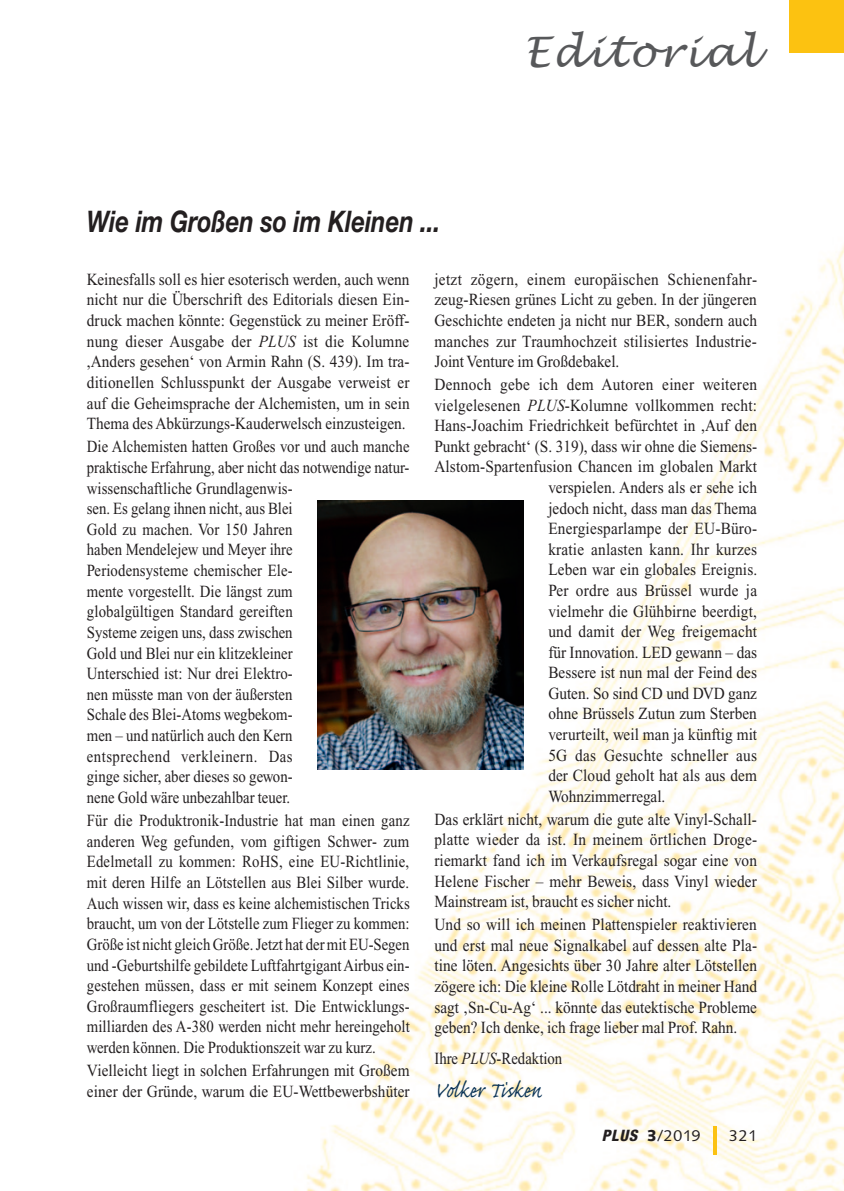
<style>
.page{position:relative;width:844px;height:1191px;background:#fff}
.page>*{position:absolute;margin:0;border:0;box-sizing:border-box;transform-origin:0 0}
.t1{font:italic 42px "Lucida Handwriting";letter-spacing:.05em;color:#57585a}
.t2{font:italic 700 29.75px "Helvetica Neue";color:#231f20;scale:.8 1}
.t3{font:28px "Caflisch Script Pro";color:#0b3457;scale:.87 1}
.t4{font:16.97px/20.7px "Times New Roman";letter-spacing:.005em;color:#231f20;text-align:justify;scale:.9 1}
.t5{font:16.97px/20.7px "Times New Roman";letter-spacing:.005em;color:#231f20;scale:.87 1}
.t6{font:15.75px "Syntax";letter-spacing:.05em;color:#231f20}
.s1{font-style:italic}
.s2{font-family:"Helvetica Neue";font-weight:800;font-style:italic;font-stretch:condensed}
.s3{font-weight:900}
</style>
<div class="page">
<img style="left:294px;top:52px;width:549px;height:1139px">
<hr style="left:713px;top:1126px;width:3px;height:29px;background:#fcc211">
<div style="left:789px;top:0;width:54px;height:52px;background:#fcc211"></div>
<img style="left:318px;top:500px;width:205px;height:269px">
<h2 class="t2" style="left:87px;top:203px;width:443px">Wie im Großen so im Kleinen ...</h2>
<h1 class="t1" style="left:524px;top:26px;width:234px">Editorial</h1>
<p class="t4" style="left:87px;top:269px;width:360px">Keinesfalls soll es hier esoterisch werden, auch wenn nicht nur die Überschrift des Editorials diesen Ein&shy;druck machen könnte: Gegenstück zu meiner Eröff&shy;nung dieser Ausgabe der <span class="s1">PLUS</span> ist die Kolumne ,Anders gesehen‘ von Armin Rahn (S. 439). Im tra&shy;ditionellen Schlusspunkt der Ausgabe verweist er auf die Geheimsprache der Alchemisten, um in sein Thema des Abkürzungs-Kauderwelsch einzusteigen.</p>
<p class="t5" style="left:87px;top:436px;width:372px">Die Alchemisten hatten Großes vor und auch manche praktische Erfahrung, aber nicht das notwendige natur&shy;wissenschaftliche Grundlagenwis-<br>sen. Es gelang ihnen nicht, aus Blei<br>Gold zu machen. Vor 150 Jahren<br>haben Mendelejew und Meyer ihre<br>Periodensysteme chemischer Ele-<br>mente vorgestellt. Die längst zum<br>globalgültigen Standard gereiften<br>Systeme zeigen uns, dass zwischen<br>Gold und Blei nur ein klitzekleiner<br>Unterschied ist: Nur drei Elektro-<br>nen müsste man von der äußersten<br>Schale des Blei-Atoms wegbekom-<br>men – und natürlich auch den Kern<br>entsprechend verkleinern. Das<br>ginge sicher, aber dieses so gewon-<br>nene Gold wäre unbezahlbar teuer.</p>
<p class="t5" style="left:87px;top:810px;width:372px;text-align:justify">Für die Produktronik-Industrie hat man einen ganz anderen Weg gefunden, vom giftigen Schwer- zum Edelmetall zu kommen: RoHS, eine EU-Richtlinie, mit deren Hilfe an Lötstellen aus Blei Silber wurde.<br>Auch wissen wir, dass es keine alchemistischen Tricks braucht, um von der Lötstelle zum Flieger zu kommen:<br>Größe ist nicht gleich Größe. Jetzt hat der mit EU-Segen und -Geburtshilfe gebildete Luftfahrtgigant Airbus ein&shy;gestehen müssen, dass er mit seinem Konzept eines Großraumfliegers gescheitert ist. Die Entwicklungs&shy;milliarden des A-380 werden nicht mehr hereingeholt werden können. Die Produktionszeit war zu kurz.</p>
<p class="t4" style="left:87px;top:1060px;width:360px">Vielleicht liegt in solchen Erfahrungen mit Großem einer der Gründe, warum die EU-Wettbewerbshüter</p>
<p class="t4" style="left:434px;top:269px;width:360px">jetzt zögern, einem europäischen Schienenfahr&shy;zeug-Riesen grünes Licht zu geben. In der jüngeren Geschichte endeten ja nicht nur BER, sondern auch manches zur Traumhochzeit stilisiertes Industrie-Joint Venture im Großdebakel.</p>
<p class="t4" style="left:434px;top:374px;width:360px">Dennoch gebe ich dem Autoren einer weiteren</p>
<p class="t4" style="left:434px;top:395px;width:360px">vielgelesenen <span class="s1">PLUS</span>-Kolumne vollkommen recht:</p>
<p class="t4" style="left:434px;top:415px;width:360px">Hans-Joachim Friedrichkeit befürchtet in ,Auf den</p>
<p class="t4" style="left:434px;top:436px;width:360px">Punkt gebracht‘ (S. 319), dass wir ohne die Siemens-</p>
<p class="t4" style="left:434px;top:456px;width:360px">Alstom-Spartenfusion Chancen im globalen Markt</p>
<p class="t4" style="left:548px;top:477px;width:233px">verspielen. Anders als er sehe ich</p>
<p class="t4" style="left:548px;top:497px;width:233px">jedoch nicht, dass man das Thema</p>
<p class="t4" style="left:548px;top:518px;width:233px">Energiesparlampe der EU-Büro-</p>
<p class="t4" style="left:548px;top:539px;width:233px">kratie anlasten kann. Ihr kurzes</p>
<p class="t4" style="left:548px;top:559px;width:233px">Leben war ein globales Ereignis.</p>
<p class="t4" style="left:548px;top:580px;width:233px">Per ordre aus Brüssel wurde ja</p>
<p class="t4" style="left:548px;top:600px;width:233px">vielmehr die Glühbirne beerdigt,</p>
<p class="t4" style="left:548px;top:621px;width:233px">und damit der Weg freigemacht</p>
<p class="t4" style="left:548px;top:642px;width:233px">für Innovation. LED gewann – das</p>
<p class="t4" style="left:548px;top:662px;width:233px">Bessere ist nun mal der Feind des</p>
<p class="t4" style="left:548px;top:683px;width:233px">Guten. So sind CD und DVD ganz</p>
<p class="t4" style="left:548px;top:703px;width:233px">ohne Brüssels Zutun zum Sterben</p>
<p class="t4" style="left:548px;top:724px;width:233px">verurteilt, weil man ja künftig mit</p>
<p class="t4" style="left:548px;top:744px;width:233px">5G das Gesuchte schneller aus</p>
<p class="t4" style="left:548px;top:765px;width:233px">der Cloud geholt hat als aus dem</p>
<p class="t4" style="left:548px;top:786px;width:131px">Wohnzimmerregal.</p>
<p class="t4" style="left:434px;top:809px;width:360px">Das erklärt nicht, warum die gute alte Vinyl-Schall&shy;platte wieder da ist. In meinem örtlichen Droge&shy;riemarkt fand ich im Verkaufsregal sogar eine von Helene Fischer – mehr Beweis, dass Vinyl wieder Mainstream ist, braucht es sicher nicht.</p>
<p class="t4" style="left:434px;top:914px;width:360px">Und so will ich meinen Plattenspieler reaktivieren und erst mal neue Signalkabel auf dessen alte Pla&shy;tine löten. Angesichts über 30 Jahre alter Lötstellen zögere ich: Die kleine Rolle Lötdraht in meiner Hand sagt ‚Sn-Cu-Ag‘ ... könnte das eutektische Probleme geben? Ich denke, ich frage lieber mal Prof. Rahn.</p>
<p class="t5" style="left:434px;top:1047px;width:148px">Ihre <span class="s1">PLUS</span>-Redaktion</p>
<h3 class="t3" style="left:434px;top:1075px;width:125px">Volker Tisken</h3>
<p class="t6" style="left:601px;top:1126px;width:100px"><span class="s2">PLUS</span> <span class="s3">3</span>/2019</p>
<p class="t6" style="left:729px;top:1126px;width:29px">321</p>
</div>
